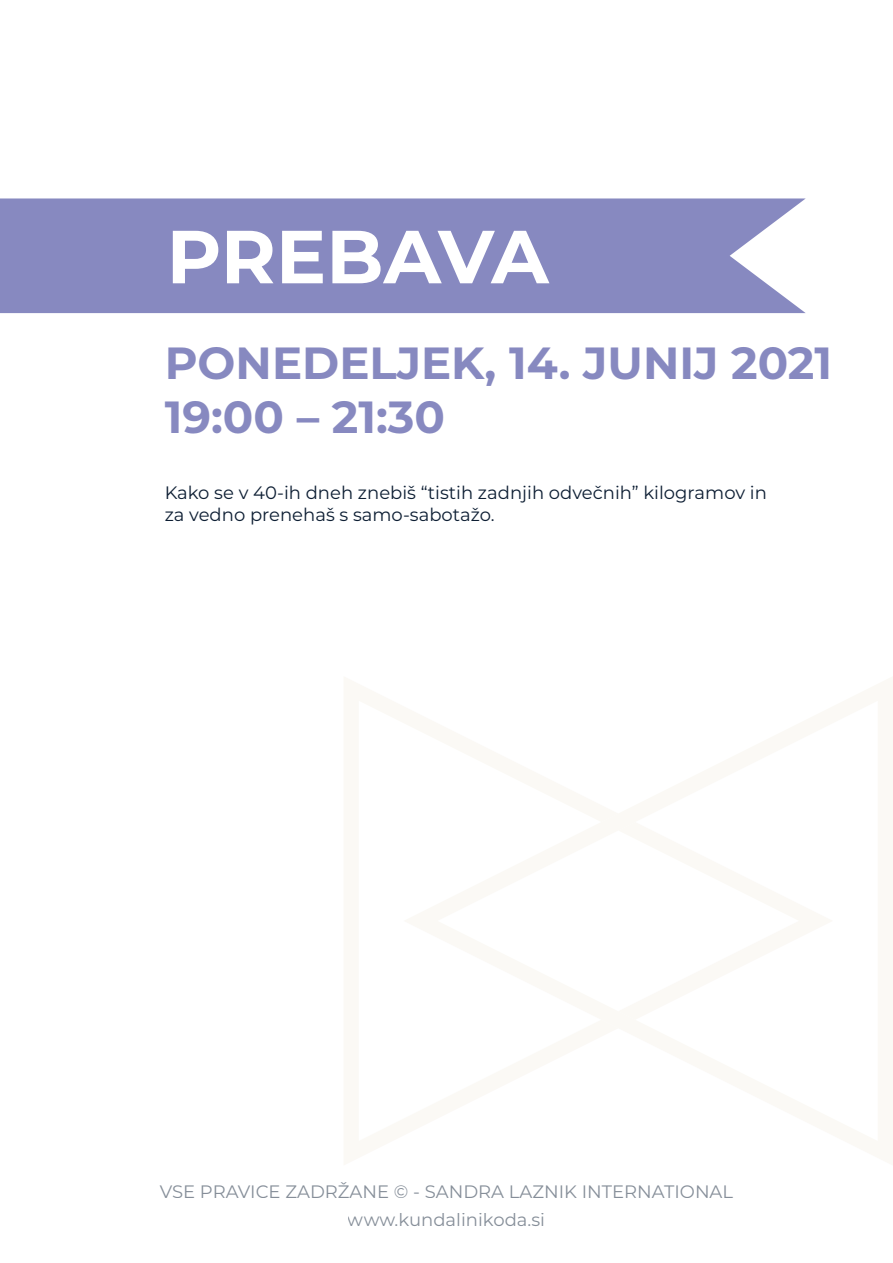
<style>
.page{position:relative;width:893px;height:1263px;background:#fff}
.page>*{position:absolute;margin:0;border:0;box-sizing:border-box;transform-origin:0 0}
.t1{font:700 75px "Montserrat";letter-spacing:-.005em;color:#fff}
.t2{font:700 45px "Montserrat";color:#8789c0}
.t3{font:18px/29px "Montserrat";color:#0d1e33;text-align:center}
</style>
<div class="page">
<div style="left:0;top:198px;width:806px;height:115px;background:#8789c0"></div>
<p class="t1" style="left:167px;top:203px;width:384px">PREBAVA</p>
<p class="t2" style="left:165px;top:331px;width:669px">PONEDELJEK, 14. JUNIJ 2021</p>
<p class="t2" style="left:165px;top:385px;width:282px">19:00 – 21:30</p>
<p class="t3" style="left:165px;top:481px;width:604px;line-height:21.6px;text-align:left">Kako se v 40-ih dneh znebiš “tistih zadnjih odvečnih” kilogramov in za vedno prenehaš s samo-sabotažo.</p>
<p class="t3" style="left:160px;top:1176px;width:575px">VSE PRAVICE ZADRŽANE © - SANDRA LAZNIK INTERNATIONAL www.kundalinikoda.si</p>
</div>
